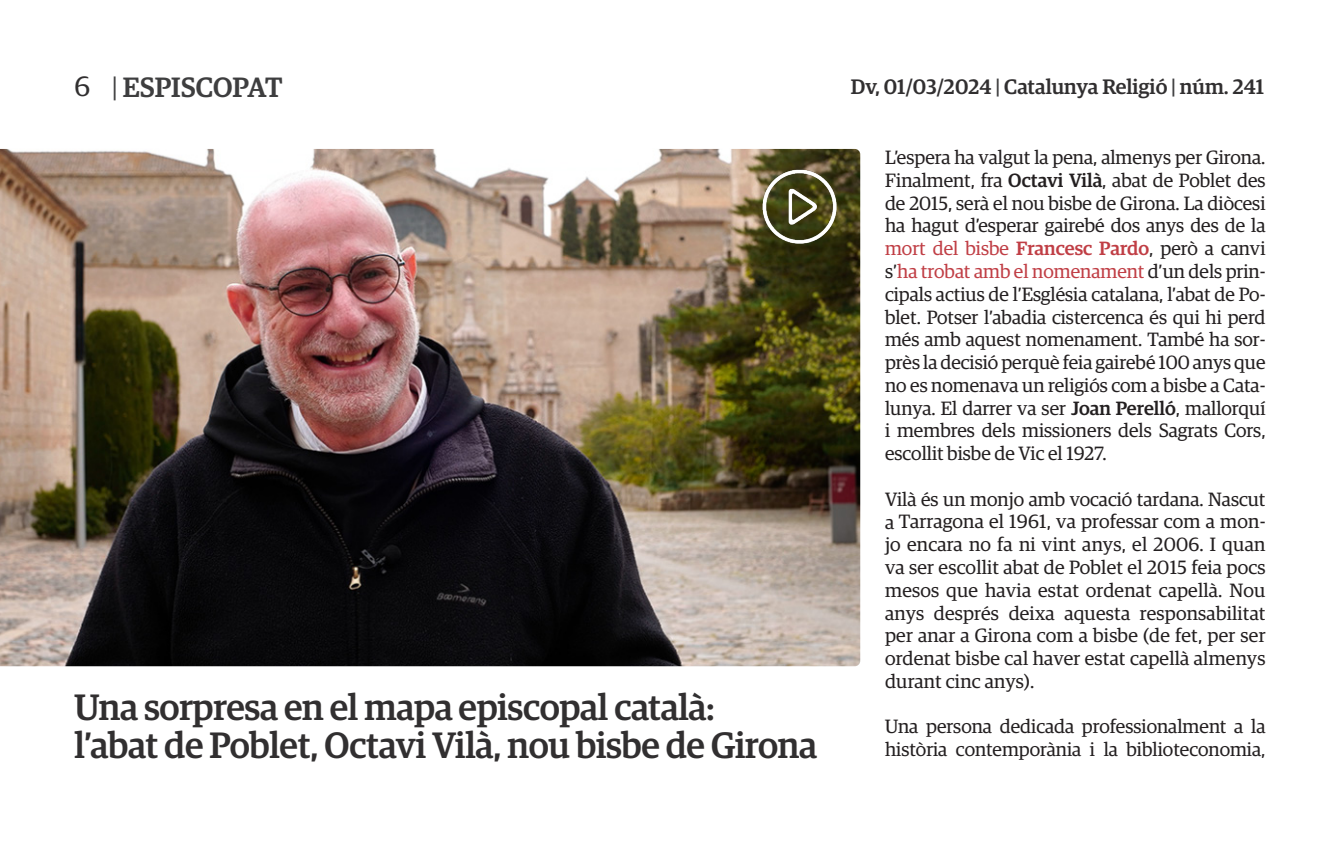
<style>
.page{position:relative;width:1340px;height:844px;background:#fff}
.page>*{position:absolute;margin:0;border:0;box-sizing:border-box;transform-origin:0 0}
.t1{font:500 36.75px "Guardian Egyp";letter-spacing:-.01em;color:#312f30}
.t2{font:500 28px "Guardian Egyp";color:#3e3e3f}
.t3{font:500 21px "Guardian Egyp";color:#312f30}
.t4{font:19.25px/22.8px "Guardian Egyp";color:#231f20;text-align:justify}
.s1{font-weight:400;color:#312f30}
.s2{font-weight:400}
.s3{color:#3e3e3f}
.s4{font-weight:500}
.s5{color:#c03e45}
.s6{font-weight:500;color:#c03e45}
</style>
<div class="page">
<img style="left:0;top:149px;width:860px;height:517px">
<img style="left:760px;top:167px;width:78px;height:78px">
<h2 class="t2" style="left:74px;top:67px;width:209px"><span class="s1">6</span> <span class="s2">|</span> ESPISCOPAT</h2>
<p class="t3" style="left:850px;top:71px;width:415px">Dv, 01/03/2024 <span class="s3">|</span> Catalunya Religió <span class="s3">|</span> núm. 241</p>
<p class="t1" style="left:74px;top:680px;width:642px">Una sorpresa en el mapa episcopal català:</p>
<p class="t1" style="left:74px;top:718px;width:744px">l’abat de Poblet, Octavi Vilà, nou bisbe de Girona</p>
<p class="t4" style="left:885px;top:145px;width:382px">L’espera ha valgut la pena, almenys per Girona.<br>Finalment, fra <span class="s4">Octavi Vilà</span>, abat de Poblet des de 2015, serà el nou bisbe de Girona. La diòcesi ha hagut d’esperar gairebé dos anys des de la <span class="s5">mort del bisbe</span> <span class="s6">Francesc Pardo</span>, però a canvi s’<span class="s5">ha trobat amb el nomenament</span> d’un dels prin&shy;cipals actius de l’Església catalana, l’abat de Po&shy;blet. Potser l’abadia cistercenca és qui hi perd més amb aquest nomenament. També ha sor&shy;près la decisió perquè feia gairebé 100 anys que no es nomenava un religiós com a bisbe a Cata&shy;lunya. El darrer va ser <span class="s4">Joan Perelló</span>, mallorquí i membres dels missioners dels Sagrats Cors, escollit bisbe de Vic el 1927.</p>
<p class="t4" style="left:885px;top:486px;width:382px">Vilà és un monjo amb vocació tardana. Nascut a Tarragona el 1961, va professar com a mon&shy;jo encara no fa ni vint anys, el 2006. I quan va ser escollit abat de Poblet el 2015 feia pocs mesos que havia estat ordenat capellà. Nou anys després deixa aquesta responsabilitat per anar a Girona com a bisbe (de fet, per ser ordenat bisbe cal haver estat capellà almenys durant cinc anys).</p>
<p class="t4" style="left:885px;top:714px;width:382px">Una persona dedicada professionalment a la història contemporània i la biblioteconomia,</p>
</div>
